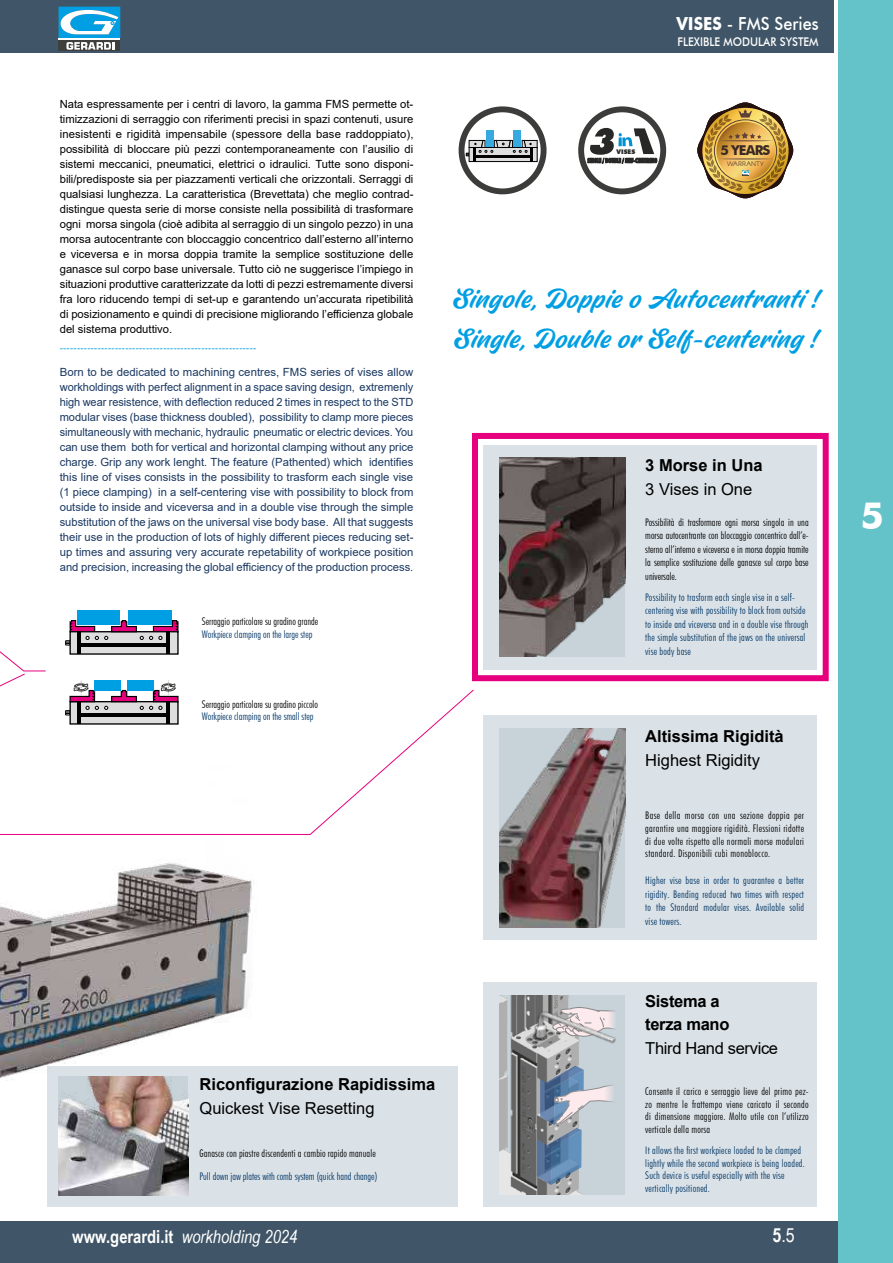
<style>
.page{position:relative;width:893px;height:1263px;background:#fff}
.page>*{position:absolute;margin:0;border:0;box-sizing:border-box;transform-origin:0 0}
.t1{font:700 37.5px "Futura BT";color:#fff}
.t2{font:28.5px/40.5px "Fineday Style Onenon connect";letter-spacing:.02em;color:#009fe3}
.t3{font:19.5px "Arial Narrow";color:#fff}
.t4{font:italic 18px "Arial Narrow";color:#fff}
.t5{font:500 18px "Futura BT";color:#fff;scale:.9 1}
.t6{font:700 16.5px "Arial";color:#000}
.t7{font:16.5px "Arial";color:#000}
.t8{font:700 16.5px/22.5px "Arial";letter-spacing:-.02em;color:#000}
.t9{font:16.5px "Arial";letter-spacing:-.02em;color:#000}
.t10{font:700 13.65px "Futura BT";letter-spacing:-.065em;color:#3b2924}
.t11{font:500 12px "Futura BT";color:#fff;scale:.9 1}
.t12{font:11.25px/15px "Arial";color:#000;text-align:justify}
.t13{font:11.25px/15px "Arial";color:#1a3861;text-align:justify}
.t14{font:300 condensed 10.5px/12.6px "Futura BT";letter-spacing:.01em;color:#000;text-align:justify}
.t15{font:300 condensed 10.5px/13.5px "Futura BT";letter-spacing:.02em;color:#003565}
.t16{font:300 condensed 10.5px "Futura BT";color:#003565}
.t17{font:italic 10.5px "Futura BT";color:#009fe3}
.t18{font:6.6px "Arcon";color:#5e4137}
.t19{font:900 6.45px "Futura BT";color:#282827}
.s1{font-weight:700}
.s2{font-weight:700;font-style:normal}
</style>
<div class="page">
<div style="left:0;top:1221px;width:893px;height:42px;background:#405567"></div>
<div style="left:1px;top:0;width:832px;height:53px;background:#405567"></div>
<hr style="left:0;top:0;width:1px;height:53px;background:#405567">
<div style="left:838px;top:0;width:55px;height:1263px;background:#64c2c9"></div>
<div style="left:59px;top:40px;width:61px;height:11px;background:#3f3f3e"></div>
<svg style="left:59px;top:7px;width:61px;height:43px;background:#68b3d4"></svg>
<div style="left:472px;top:433px;width:357px;height:248px;border:6px solid #e6007d"></div>
<img style="left:0;top:610px;width:252px;height:468px">
<svg style="left:697px;top:102px;width:96px;height:96px"></svg>
<svg style="left:462px;top:109px;width:82px;height:82px"></svg>
<div style="left:459px;top:106px;width:87px;height:88px;border:6px solid #3c3c3b;border-radius:50%"></div>
<div style="left:513px;top:130px;width:8px;height:17px;background:#36a9e1"></div>
<div style="left:486px;top:130px;width:7px;height:17px;background:#36a9e1"></div>
<svg style="left:466px;top:139px;width:72px;height:23px;background:#858e92"></svg>
<svg style="left:581px;top:109px;width:82px;height:82px"></svg>
<div style="left:578px;top:106px;width:88px;height:88px;border:6px solid #3c3c3b;border-radius:50%"></div>
<svg style="left:587px;top:128px;width:70px;height:36px"></svg>
<div style="left:483px;top:445px;width:334px;height:224px;background:#dbe2e7"></div>
<img style="left:499px;top:458px;width:126px;height:199px">
<div style="left:483px;top:715px;width:334px;height:225px;background:#dbe2e7"></div>
<img style="left:499px;top:728px;width:126px;height:199px">
<div style="left:483px;top:982px;width:334px;height:225px;background:#dbe2e7"></div>
<div style="left:70px;top:632px;width:108px;height:22px;background:#dedede"></div>
<hr style="left:78px;top:644px;width:90px;height:3px;background:#000">
<hr style="left:78px;top:632px;width:3px;height:22px;background:#000">
<hr style="left:167px;top:632px;width:3px;height:22px;background:#000">
<div style="left:77px;top:611px;width:43px;height:14px;background:#009fe3"></div>
<div style="left:128px;top:611px;width:43px;height:14px;background:#009fe3"></div>
<svg style="left:65px;top:619px;width:114px;height:27px"></svg>
<div style="left:95px;top:679px;width:26px;height:11px;background:#009fe3"></div>
<div style="left:127px;top:679px;width:26px;height:11px;background:#009fe3"></div>
<svg style="left:65px;top:681px;width:114px;height:8px"></svg>
<svg style="left:0;top:689px;width:474px;height:146px"></svg>
<div style="left:47px;top:1066px;width:410px;height:141px;background:#dbe2e7"></div>
<img style="left:59px;top:1077px;width:129px;height:119px">
<div style="left:499px;top:995px;width:126px;height:199px;background:#c7d2d9"></div>
<img style="left:499px;top:995px;width:83px;height:199px">
<img style="left:521px;top:997px;width:95px;height:65px">
<svg style="left:537px;top:1066px;width:76px;height:119px"></svg>
<svg style="left:0;top:610px;width:46px;height:128px"></svg>
<p class="t12" style="left:60px;top:96px;width:355px">Nata espressamente per i centri di lavoro, la gamma FMS permette ot&shy;timizzazioni di serraggio con riferimenti precisi in spazi contenuti, usure inesistenti e rigidità impensabile (spessore della base raddoppiato), possibilità di bloccare più pezzi contemporaneamente con l’ausilio di sistemi meccanici, pneumatici, elettrici o idraulici. Tutte sono disponi&shy;bili/predisposte sia per piazzamenti verticali che orizzontali. Serraggi di qualsiasi lunghezza. La caratteristica (Brevettata) che meglio contrad&shy;distingue questa serie di morse consiste nella possibilità di trasformare ogni morsa singola (cioè adibita al serraggio di un singolo pezzo) in una morsa autocentrante con bloccaggio concentrico dall’esterno all’interno e viceversa e in morsa doppia tramite la semplice sostituzione delle ganasce sul corpo base universale. Tutto ciò ne suggerisce l’impiego in situazioni produttive caratterizzate da lotti di pezzi estremamente diversi fra loro riducendo tempi di set-up e garantendo un’accurata ripetibilità di posizionamento e quindi di precisione migliorando l’efficienza globale del sistema produttivo.</p>
<p class="t17" style="left:60px;top:341px;width:198px">---------------------------------------------------------</p>
<p class="t13" style="left:60px;top:364px;width:355px">Born to be dedicated to machining centres, FMS series of vises allow workholdings with perfect alignment in a space saving design, extremenly high wear resistence, with deflection reduced 2 times in respect to the STD modular vises (base thickness doubled), possibility to clamp more pieces simultaneously with mechanic, hydraulic pneumatic or electric devices. You can use them both for vertical and horizontal clamping without any price charge. Grip any work lenght. The feature (Pathented) which identifies this line of vises consists in the possibility to trasform each single vise (1 piece clamping) in a self-centering vise with possibility to block from outside to inside and viceversa and in a double vise through the simple substitution of the jaws on the universal vise body base. All that suggests their use in the production of lots of highly different pieces reducing set&shy;up times and assuring very accurate repetability of workpiece position and precision, increasing the global efficiency of the production process.</p>
<p class="t14" style="left:202px;top:615px;width:118px">Serraggio particolare su gradino grande</p>
<p class="t16" style="left:202px;top:628px;width:112px">Workpiece clamping on the large step</p>
<p class="t14" style="left:202px;top:697px;width:118px">Serraggio particolare su gradino piccolo</p>
<p class="t16" style="left:202px;top:710px;width:113px">Workpiece clamping on the small step</p>
<p class="t19" style="left:616px;top:148px;width:20px">VISES</p>
<h3 class="t5" style="left:676px;top:12px;width:159px"><span class="s1">VISES</span> - FMS Series</h3>
<p class="t11" style="left:677px;top:35px;width:158px">FLEXIBLE MODULAR SYSTEM</p>
<p class="t10" style="left:720px;top:142px;width:51px">5 YEARS</p>
<p class="t18" style="left:727px;top:160px;width:38px">WARRANTY</p>
<h2 class="t2" style="left:452px;top:281px;width:367px">Singole, Doppie o Autocentranti !<br>Single, Double or Self-centering !</h2>
<h3 class="t6" style="left:645px;top:454px;width:119px">3 Morse in Una</h3>
<h3 class="t7" style="left:645px;top:478px;width:109px">3 Vises in One</h3>
<p class="t14" style="left:645px;top:515px;width:165px;line-height:13.5px">Possibilità di trasformare ogni morsa singola in una morsa autocentrante con bloccaggio concentrico dall’e&shy;sterno all’interno e viceversa e in morsa doppia tramite la semplice sostituzione delle ganasce sul corpo base universale.</p>
<p class="t15" style="left:645px;top:590px;width:165px">Possibility to trasform each single vise in a self&shy;centering vise with possibility to block from outside to inside and viceversa and in a double vise through the simple substitution of the jaws on the universal vise body base</p>
<h3 class="t6" style="left:645px;top:725px;width:140px">Altissima Rigidità</h3>
<h3 class="t7" style="left:645px;top:749px;width:116px">Highest Rigidity</h3>
<p class="t14" style="left:645px;top:809px;width:160px">Base della morsa con una sezione doppia per garantire una maggiore rigidità. Flessioni ridotte di due volte rispetto alle normali morse modulari standard. Disponibili cubi monoblocco.</p>
<p class="t15" style="left:645px;top:874px;width:160px;text-align:justify">Higher vise base in order to guarantee a better rigidity. Bending reduced two times with respect to the Standard modular vises. Available solid vise towers.</p>
<h3 class="t6" style="left:200px;top:1072px;width:237px">Riconfigurazione Rapidissima</h3>
<h3 class="t7" style="left:200px;top:1097px;width:176px">Quickest Vise Resetting</h3>
<p class="t14" style="left:200px;top:1147px;width:178px">Ganasce con piastre discendenti a cambio rapido manuale</p>
<p class="t16" style="left:200px;top:1169px;width:179px">Pull down jaw plates with comb system (quick hand change)</p>
<h3 class="t8" style="left:645px;top:990px;width:86px">Sistema a terza mano</h3>
<h3 class="t9" style="left:645px;top:1036px;width:134px">Third Hand service</h3>
<p class="t14" style="left:645px;top:1085px;width:165px">Consente il carico e serraggio lieve del primo pez&shy;zo mentre le frattempo viene caricato il secondo di dimensione maggiore. Molto utile con l’utilizzo verticale della morsa</p>
<p class="t15" style="left:645px;top:1144px;width:161px;line-height:12.6px">It allows the first workpiece loaded to be clamped lightly while the second workpiece is being loaded.<br>Such device is useful especially with the vise vertically positioned.</p>
<h3 class="t4" style="left:72px;top:1224px;width:227px"><span class="s2">www.gerardi.it</span> workholding 2024</h3>
<h3 class="t3" style="left:773px;top:1221px;width:24px"><span class="s1">5</span>.5</h3>
<h1 class="t1" style="left:860px;top:493px;width:25px">5</h1>
</div>
